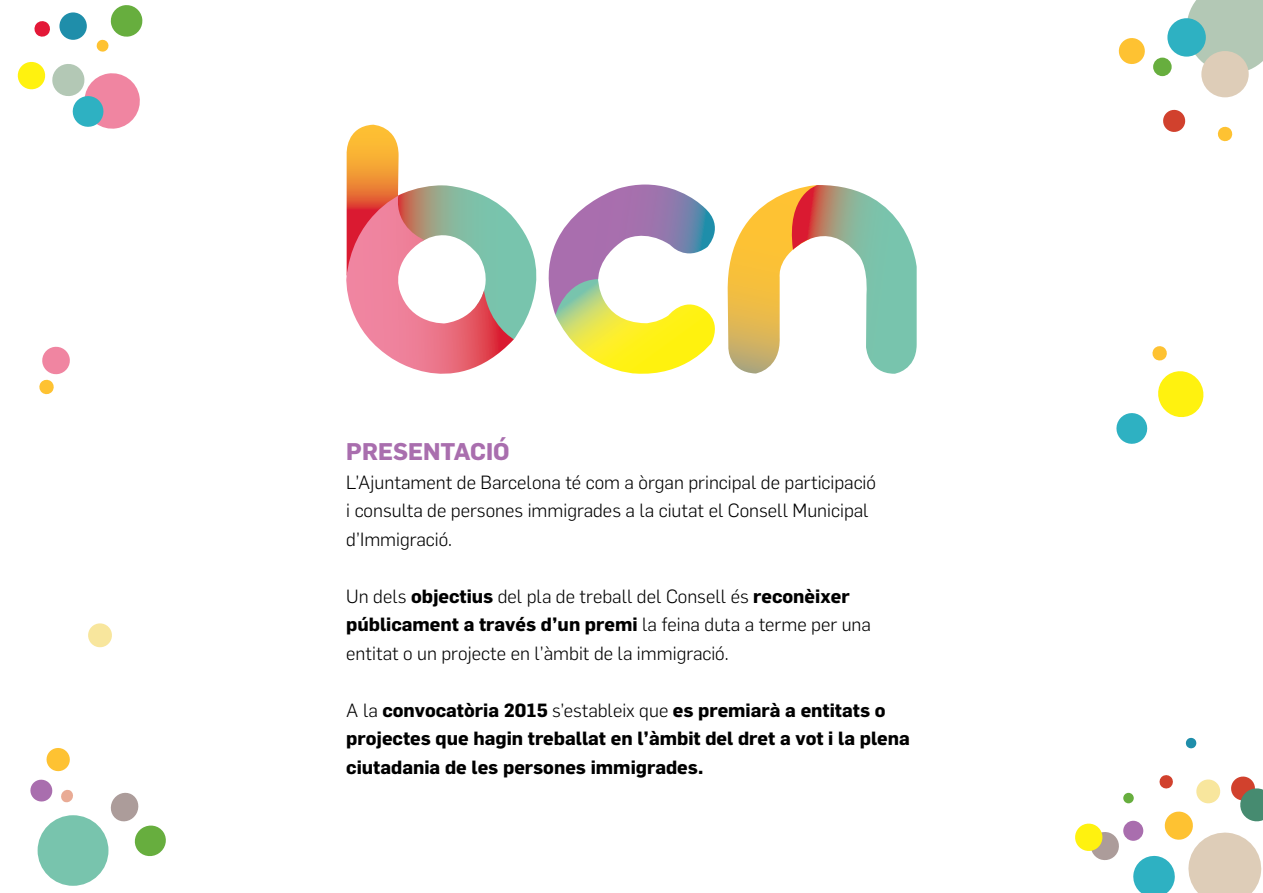
<style>
.page{position:relative;width:1263px;height:893px;background:#fff}
.page>*{position:absolute;margin:0;border:0;box-sizing:border-box;transform-origin:0 0}
.t1{font:700 23.7px "Flama";color:#a96eae}
.t2{font:300 18.75px/28.5px "Flama";color:#000}
.t3{font:700 18.75px/28.5px "Flama";color:#000}
.s1{font-weight:700}
.s2{font-weight:300}
</style>
<div class="page">
<svg style="left:110px;top:792px;width:56px;height:65px"></svg>
<svg style="left:1118px;top:38px;width:27px;height:26px"></svg>
<div style="left:1153px;top:58px;width:19px;height:18px;background:#67ae3e;border-radius:50%"></div>
<div style="left:1123px;top:821px;width:20px;height:20px;background:#a96eae;border-radius:50%"></div>
<svg style="left:1163px;top:109px;width:23px;height:23px"></svg>
<div style="left:38px;top:815px;width:70px;height:71px;background:#78c4ad;border-radius:50%"></div>
<div style="left:59px;top:12px;width:28px;height:28px;background:#1f8eaa;border-radius:50%"></div>
<div style="left:1123px;top:793px;width:11px;height:10px;background:#67ae3e;border-radius:50%"></div>
<svg style="left:1188px;top:0;width:75px;height:70px;background:#b8ccba"></svg>
<div style="left:1201px;top:51px;width:48px;height:46px;background:#decdb8;border-radius:50%"></div>
<svg style="left:1217px;top:126px;width:16px;height:16px"></svg>
<svg style="left:1152px;top:346px;width:15px;height:15px"></svg>
<svg style="left:34px;top:21px;width:16px;height:16px"></svg>
<svg style="left:30px;top:748px;width:43px;height:55px"></svg>
<div style="left:1167px;top:18px;width:39px;height:39px;background:#2eb1c2;border-radius:50%"></div>
<svg style="left:1185px;top:737px;width:12px;height:12px"></svg>
<svg style="left:1075px;top:823px;width:44px;height:37px"></svg>
<svg style="left:1158px;top:371px;width:46px;height:47px"></svg>
<svg style="left:1132px;top:775px;width:131px;height:118px"></svg>
<svg style="left:88px;top:623px;width:24px;height:25px"></svg>
<svg style="left:96px;top:5px;width:47px;height:47px"></svg>
<svg style="left:39px;top:346px;width:31px;height:49px"></svg>
<svg style="left:17px;top:62px;width:123px;height:67px"></svg>
<svg style="left:1116px;top:413px;width:32px;height:31px"></svg>
<svg style="left:346px;top:125px;width:571px;height:249px"></svg>
<p class="t1" style="left:346px;top:437px;width:165px">PRESENTACIÓ</p>
<p class="t2" style="left:346px;top:467px;width:531px">L’Ajuntament de Barcelona té com a òrgan principal de participació i consulta de persones immigrades a la ciutat el Consell Municipal d’Immigració.</p>
<p class="t2" style="left:346px;top:581px;width:526px">Un dels <span class="s1">objectius</span> del pla de treball del Consell és <span class="s1">reconèixer públicament a través d’un premi</span> la feina duta a terme per una entitat o un projecte en l’àmbit de la immigració.</p>
<p class="t3" style="left:346px;top:695px;width:565px"><span class="s2">A la</span> convocatòria 2015 <span class="s2">s’estableix que</span> es premiarà a entitats o projectes que hagin treballat en l’àmbit del dret a vot i la plena ciutadania de les persones immigrades.</p>
</div>
